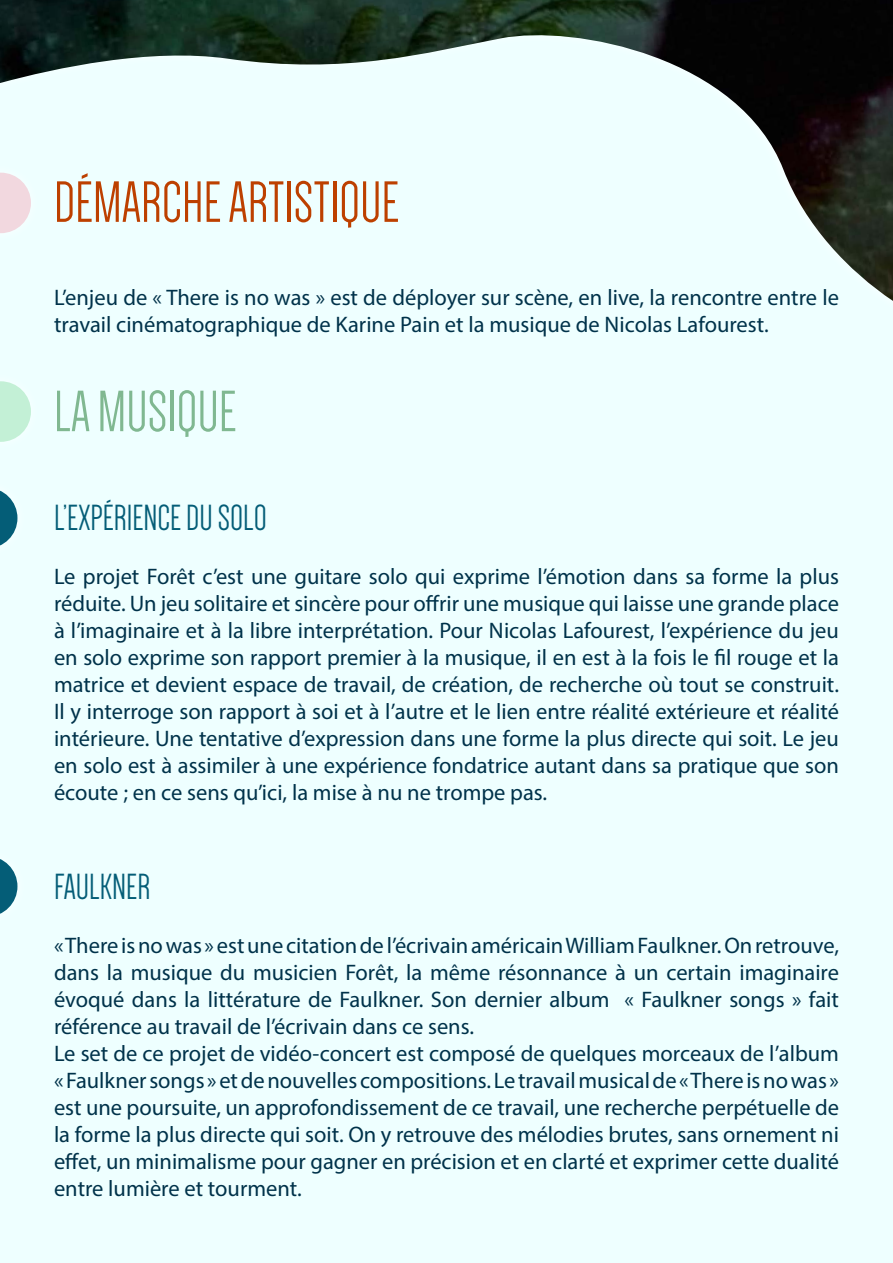
<style>
.page{position:relative;width:893px;height:1263px;background:#eff}
.page>*{position:absolute;margin:0;border:0;box-sizing:border-box;transform-origin:0 0}
.t1{font:60px "Dense";color:#bd4000}
.t2{font:60px "Dense";color:#80b891}
.t3{font:37.5px "Dense";color:#045d77}
.t4{font:22.5px/27px "Myriad Pro";color:#00324a}
</style>
<div class="page">
<svg style="left:0;top:859px;width:17px;height:55px"></svg>
<svg style="left:0;top:490px;width:17px;height:56px"></svg>
<svg style="left:0;top:393px;width:31px;height:49px"></svg>
<img style="left:0;top:0;width:893px;height:301px">
<div style="left:0;top:163px;width:40px;height:80px;background:#eff"></div>
<svg style="left:0;top:173px;width:31px;height:60px"></svg>
<h1 class="t1" style="left:54px;top:173px;width:191px">DÉMARCHE ARTISTI</h1>
<h1 class="t1" style="left:339px;top:173px;width:57px">QUE</h1>
<p class="t4" style="left:54px;top:284px;width:786px">L’enjeu de « There is no was » est de déployer sur scène, en live, la rencontre entre le travail cinématographique de Karine Pain et la musique de Nicolas Lafourest.</p>
<h1 class="t2" style="left:54px;top:382px;width:180px">LA MUSIQUE</h1>
<h2 class="t3" style="left:54px;top:499px;width:211px">L’EXPÉRIENCE DU SOLO</h2>
<p class="t4" style="left:54px;top:563px;width:787px;text-align:justify">Le projet Forêt c’est une guitare solo qui exprime l’émotion dans sa forme la plus réduite. Un jeu solitaire et sincère pour offrir une musique qui laisse une grande place à l’imaginaire et à la libre interprétation. Pour Nicolas Lafourest, l’expérience du jeu en solo exprime son rapport premier à la musique, il en est à la fois le fil rouge et la matrice et devient espace de travail, de création, de recherche où tout se construit.<br>Il y interroge son rapport à soi et à l’autre et le lien entre réalité extérieure et réalité intérieure. Une tentative d’expression dans une forme la plus directe qui soit. Le jeu en solo est à assimiler à une expérience fondatrice autant dans sa pratique que son écoute ; en ce sens qu’ici, la mise à nu ne trompe pas.</p>
<h2 class="t3" style="left:54px;top:868px;width:59px">FAULKNER</h2>
<p class="t4" style="left:54px;top:932px;width:787px">« There is no was » est une citation de l’écrivain américain William Faulkner. On retrouve, dans la musique du musicien Forêt, la même résonnance à un certain imaginaire évoqué dans la littérature de Faulkner. Son dernier album « Faulkner songs » fait référence au travail de l’écrivain dans ce sens.<br>Le set de ce projet de vidéo-concert est composé de quelques morceaux de l’album « Faulkner songs » et de nouvelles compositions. Le travail musical de « There is no was » est une poursuite, un approfondissement de ce travail, une recherche perpétuelle de la forme la plus directe qui soit. On y retrouve des mélodies brutes, sans ornement ni effet, un minimalisme pour gagner en précision et en clarté et exprimer cette dualité entre lumière et tourment.</p>
</div>
